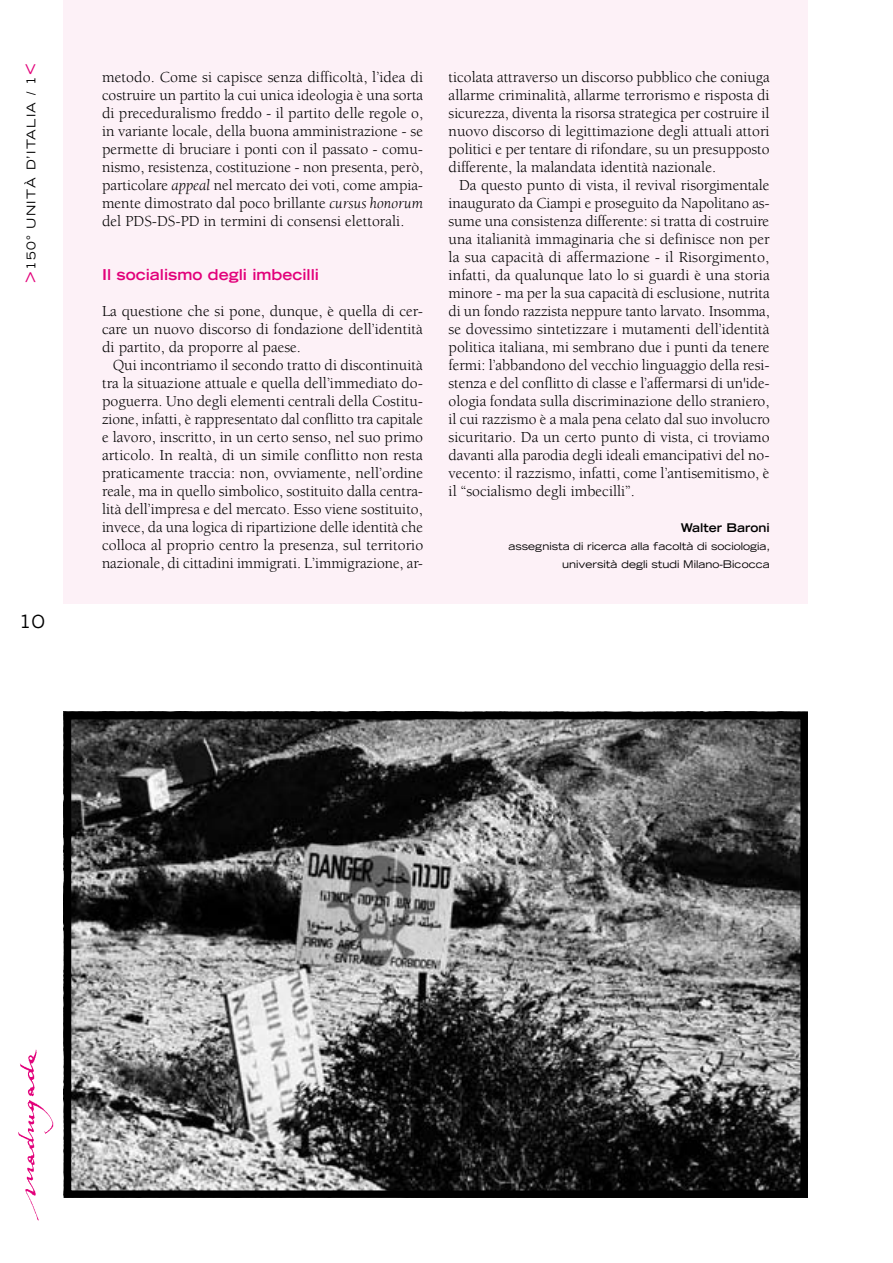
<style>
.page{position:relative;width:893px;height:1263px;background:#fff}
.page>*{position:absolute;margin:0;border:0;box-sizing:border-box;transform-origin:0 0}
.t1{font:expanded 18px "Trade Gothic LH";color:#000}
.t2{font:15.75px/18px "Berkeley";color:#000;text-align:justify}
.t3{font:700 expanded 15px "Trade Gothic LH";color:#e2007a}
.t4{font:expanded 12px "Trade Gothic LH";color:#000}
.t5{font:700 expanded 12px "Trade Gothic LH";color:#000}
.t6{font:expanded 10.5px/18px "Trade Gothic LH";color:#000;text-align:right}
.s1{font-size:19.5px;color:#e2007a}
.s2{font-style:italic}
</style>
<div class="page">
<img style="left:18px;top:1049px;width:36px;height:172px">
<div style="left:64px;top:0;width:744px;height:604px;background:#fdf1f7"></div>
<img style="left:73px;top:721px;width:726px;height:468px">
<div style="left:64px;top:712px;width:744px;height:486px;border:8px solid #000"></div>
<p class="t4" style="left:23px;top:95px;width:33px;rotate:-90deg">/ 1<span class="s1">&lt;</span></p>
<p class="t2" style="left:102px;top:68px;width:323px">metodo. Come si capisce senza difficoltà, l’idea di costruire un partito la cui unica ideologia è una sorta di preceduralismo freddo - il partito delle regole o, in variante locale, della buona amministrazione - se permette di bruciare i ponti con il passato - comu&shy;nismo, resistenza, costituzione - non presenta, però, particolare <span class="s2">appeal</span> nel mercato dei voti, come ampia&shy;mente dimostrato dal poco brillante <span class="s2">cursus honorum </span>del PDS-DS-PD in termini di consensi elettorali.</p>
<p class="t4" style="left:23px;top:188px;width:36px;rotate:-90deg">à d’italia</p>
<p class="t4" style="left:23px;top:283px;width:65px;rotate:-90deg"><span class="s1">&gt;</span>150° unit</p>
<p class="t3" style="left:102px;top:265px;width:219px">Il socialismo degli imbecilli</p>
<p class="t2" style="left:102px;top:302px;width:323px">La questione che si pone, dunque, è quella di cer&shy;care un nuovo discorso di fondazione dell’identità di partito, da proporre al paese.</p>
<p class="t2" style="left:102px;top:356px;width:323px;text-indent:11px">Qui incontriamo il secondo tratto di discontinuità tra la situazione attuale e quella dell’immediato do&shy;poguerra. Uno degli elementi centrali della Costitu&shy;zione, infatti, è rappresentato dal conflitto tra capitale e lavoro, inscritto, in un certo senso, nel suo primo articolo. In realtà, di un simile conflitto non resta praticamente traccia: non, ovviamente, nell’ordine reale, ma in quello simbolico, sostituito dalla centra&shy;lità dell’impresa e del mercato. Esso viene sostituito, invece, da una logica di ripartizione delle identità che colloca al proprio centro la presenza, sul territorio nazionale, di cittadini immigrati. L’immigrazione, ar-</p>
<p class="t1" style="left:19px;top:610px;width:27px">10</p>
<p class="t2" style="left:449px;top:68px;width:323px">ticolata attraverso un discorso pubblico che coniuga allarme criminalità, allarme terrorismo e risposta di sicurezza, diventa la risorsa strategica per costruire il nuovo discorso di legittimazione degli attuali attori politici e per tentare di rifondare, su un presupposto differente, la malandata identità nazionale.</p>
<p class="t2" style="left:449px;top:176px;width:323px;text-indent:11px">Da questo punto di vista, il revival risorgimentale inaugurato da Ciampi e proseguito da Napolitano as&shy;sume una consistenza differente: si tratta di costruire una italianità immaginaria che si definisce non per la sua capacità di affermazione - il Risorgimento, infatti, da qualunque lato lo si guardi è una storia minore - ma per la sua capacità di esclusione, nutrita di un fondo razzista neppure tanto larvato. Insomma, se dovessimo sintetizzare i mutamenti dell’identità politica italiana, mi sembrano due i punti da tenere fermi: l’abbandono del vecchio linguaggio della resi&shy;stenza e del conflitto di classe e l’affermarsi di un'ide&shy;ologia fondata sulla discriminazione dello straniero, il cui razzismo è a mala pena celato dal suo involucro sicuritario. Da un certo punto di vista, ci troviamo davanti alla parodia degli ideali emancipativi del no&shy;vecento: il razzismo, infatti, come l’antisemitismo, è il “socialismo degli imbecilli”.</p>
<p class="t5" style="left:681px;top:520px;width:90px">Walter Baroni</p>
<p class="t6" style="left:508px;top:537px;width:263px">assegnista di ricerca alla facoltà di sociologia, università degli studi Milano-Bicocca</p>
</div>
